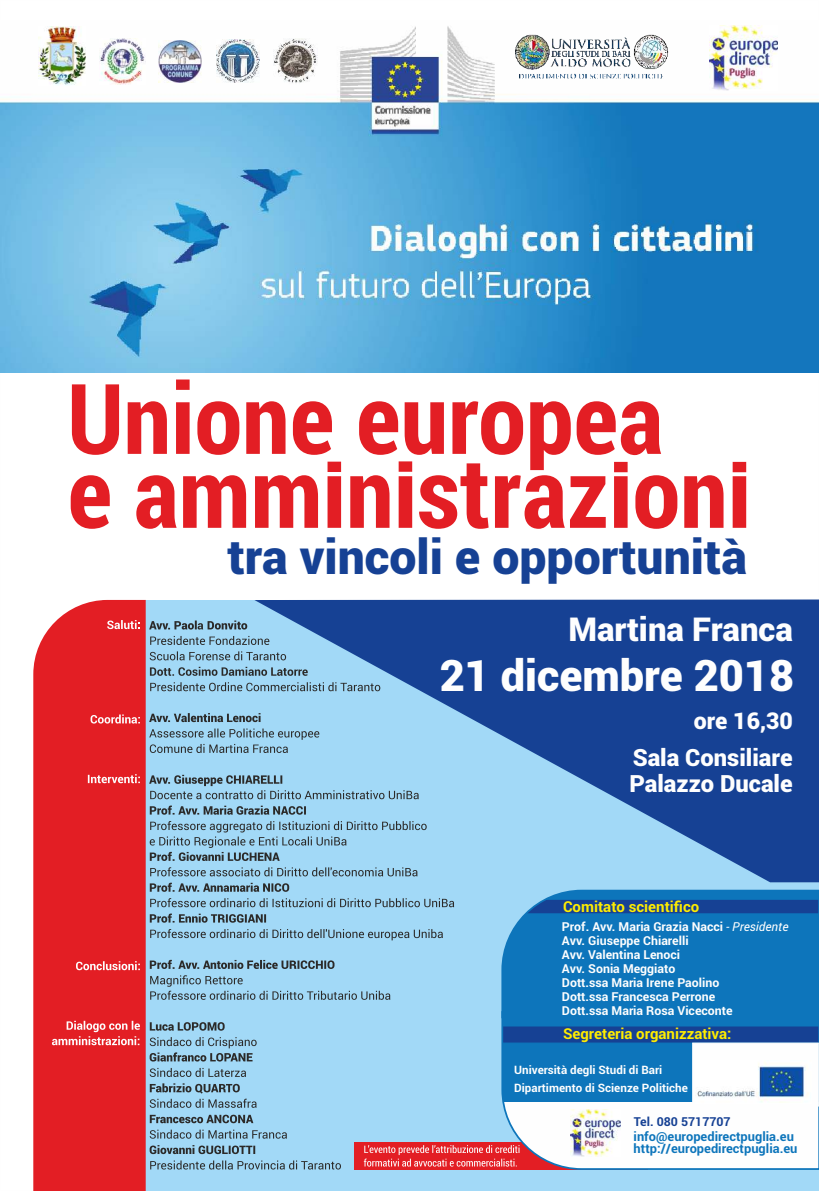
<style>
.page{position:relative;width:819px;height:1191px;background:#fff}
.page>*{position:absolute;margin:0;border:0;box-sizing:border-box;transform-origin:0 0}
.t1{font:900 48.12px "Roboto";color:#164194}
.t2{font:900 43.4px "Roboto";color:#fefefe}
.t3{font:900 32.9px "Roboto";color:#fefefe}
.t4{font:900 23.71px/26.5px "Roboto";color:#fefefe}
.t5{font:900 23.19px "Roboto";color:#fefefe}
.t6{font:700 14.96px "Roboto";color:#ffed00}
.t7{font:700 12.86px/12.1px "Roboto";color:#0d75bb}
.t8{font:700 12.34px/14px "Roboto";color:#fefefe}
.t9{font:700 12.34px "Roboto";color:#164194}
.t10{font:700 11.64px/17.6px "Roboto";color:#fefefe}
.s1{font-weight:400;font-style:italic}
</style>
<div class="page">
<div style="left:102px;top:600px;width:716px;height:591px;background:#a2d9f7"></div>
<svg style="left:254px;top:599px;width:565px;height:21px;background:#224c9a"></svg>
<img style="left:1px;top:25px;width:818px;height:348px">
<img style="left:709px;top:26px;width:68px;height:64px">
<img style="left:99px;top:38px;width:47px;height:46px">
<img style="left:39px;top:26px;width:47px;height:60px">
<img style="left:159px;top:40px;width:42px;height:42px">
<svg style="left:71px;top:379px;width:675px;height:150px"></svg>
<img style="left:514px;top:33px;width:156px;height:48px">
<div style="left:33px;top:600px;width:113px;height:591px;background:#e31e24"></div>
<svg style="left:91px;top:714px;width:49px;height:9px"></svg>
<svg style="left:88px;top:774px;width:52px;height:9px"></svg>
<svg style="left:76px;top:961px;width:64px;height:9px"></svg>
<svg style="left:52px;top:1020px;width:88px;height:25px;background:#e9565b"></svg>
<svg style="left:107px;top:620px;width:33px;height:9px"></svg>
<img style="left:273px;top:39px;width:45px;height:45px">
<img style="left:216px;top:40px;width:43px;height:42px">
<svg style="left:149px;top:620px;width:670px;height:549px"></svg>
<h1 class="t1" style="left:227px;top:523px;width:521px">tra vincoli e opportunità</h1>
<h3 class="t3" style="left:568px;top:606px;width:226px">Martina Franca</h3>
<h2 class="t2" style="left:439px;top:645px;width:356px">21 dicembre 2018</h2>
<h3 class="t5" style="left:693px;top:704px;width:101px">ore 16,30</h3>
<h3 class="t4" style="left:629px;top:743px;width:165px">Sala Consiliare<br>Palazzo Ducale</h3>
<p class="t6" style="left:563px;top:896px;width:138px">Comitato scientifico</p>
<p class="t8" style="left:562px;top:919px;width:228px">Prof. Avv. Maria Grazia Nacci <span class="s1">- Presidente<br></span>Avv. Giuseppe Chiarelli<br>Avv. Valentina Lenoci<br>Avv. Sonia Meggiato<br>Dott.ssa Maria Irene Paolino<br>Dott.ssa Francesca Perrone<br>Dott.ssa Maria Rosa Viceconte</p>
<p class="t6" style="left:563px;top:1023px;width:170px">Segreteria organizzativa:</p>
<p class="t10" style="left:514px;top:1061px;width:175px">Università degli Studi di Bari<br>Dipartimento di Scienze Politiche</p>
<p class="t9" style="left:633px;top:1112px;width:98px">Tel. 080 5717707</p>
<p class="t7" style="left:633px;top:1130px;width:165px">info@europedirectpuglia.eu http://europedirectpuglia.eu</p>
</div>
